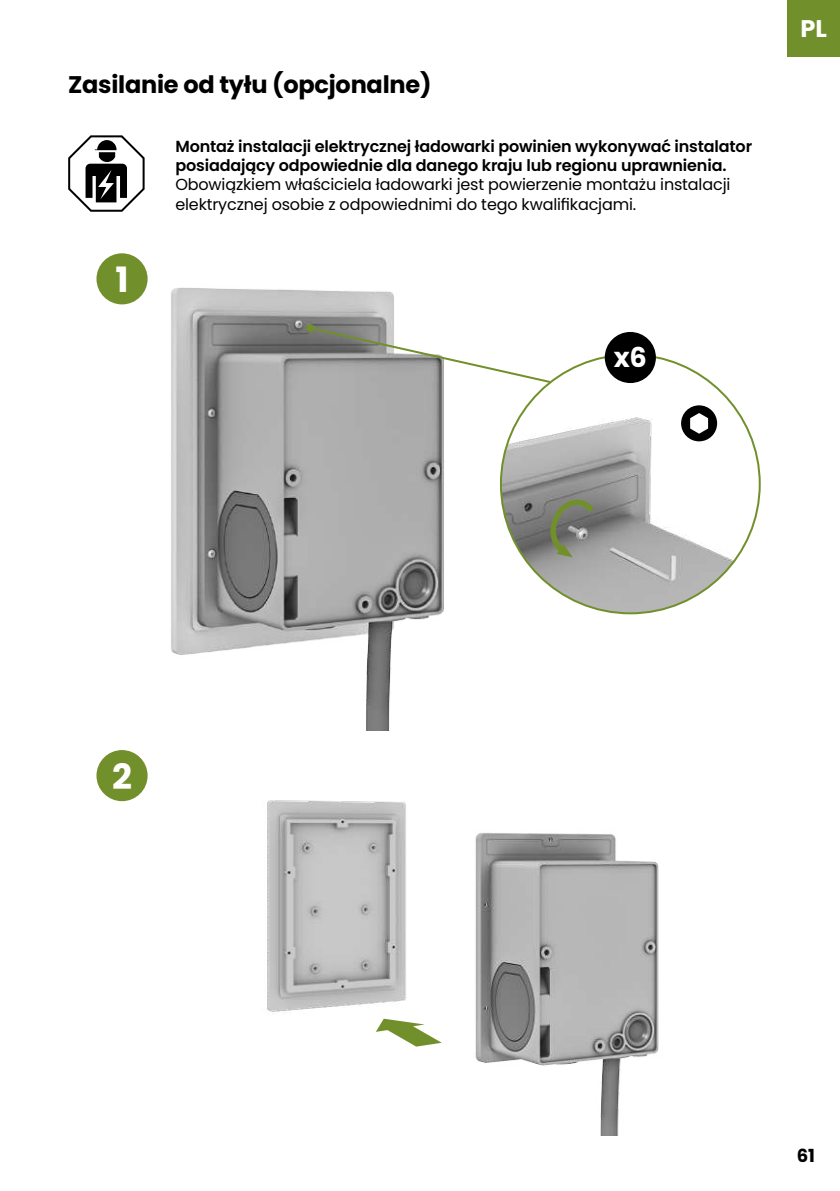
<style>
.page{position:relative;width:840px;height:1191px;background:#fff}
.page>*{position:absolute;margin:0;border:0;box-sizing:border-box;transform-origin:0 0}
.t1{font:700 34.8px "Poppins";color:#fff}
.t2{font:700 27.2px "Poppins";color:#fff}
.t3{font:700 24px "Poppins";letter-spacing:-.01em;color:#000}
.t4{font:700 24px "Poppins";color:#fff}
.t5{font:700 18px "Poppins";color:#000}
.t6{font:600 16px/19.2px "Poppins";letter-spacing:-.01em;color:#000}
.t7{font:16px/19.2px "Poppins";letter-spacing:-.01em;color:#000}
</style>
<div class="page">
<div style="left:787px;top:0;width:52px;height:56px;background:#71902b"></div>
<svg style="left:68px;top:135px;width:77px;height:77px"></svg>
<img style="left:267px;top:800px;width:140px;height:212px">
<img style="left:118px;top:262px;width:326px;height:468px">
<img style="left:475px;top:832px;width:184px;height:303px">
<img style="left:502px;top:363px;width:257px;height:250px">
<svg style="left:544px;top:496px;width:54px;height:63px;background:#7e8373"></svg>
<div style="left:96px;top:253px;width:51px;height:51px;background:#71902b;border-radius:50%"></div>
<div style="left:96px;top:750px;width:51px;height:51px;background:#71902b;border-radius:50%"></div>
<div style="left:604px;top:332px;width:51px;height:51px;background:#000;border-radius:50%"></div>
<svg style="left:308px;top:326px;width:244px;height:58px"></svg>
<div style="left:306px;top:324px;width:8px;height:8px;background:#71902b;border-radius:50%"></div>
<svg style="left:376px;top:1018px;width:65px;height:28px"></svg>
<div style="left:681px;top:406px;width:34px;height:34px;background:#000;border-radius:50%"></div>
<div style="left:680px;top:405px;width:36px;height:36px;border:2px solid #000;border-radius:50%"></div>
<svg style="left:690px;top:413px;width:17px;height:21px"></svg>
<h3 class="t3" style="left:68px;top:71px;width:365px">Zasilanie od tyłu (opcjonalne)</h3>
<p class="t6" style="left:175px;top:137px;width:578px">Montaż instalacji elektrycznej ładowarki powinien wykonywać instalator posiadający odpowiednie dla danego kraju lub regionu uprawnienia.</p>
<p class="t7" style="left:175px;top:175px;width:556px">Obowiązkiem właściciela ładowarki jest powierzenie montażu instalacji elektrycznej osobie z odpowiednimi do tego kwalifikacjami.</p>
<h1 class="t1" style="left:115px;top:259px;width:15px">1</h1>
<h2 class="t2" style="left:613px;top:341px;width:35px">x6</h2>
<h3 class="t4" style="left:800px;top:15px;width:28px">PL</h3>
<h1 class="t1" style="left:112px;top:756px;width:21px">2</h1>
<p class="t5" style="left:796px;top:1145px;width:20px">61</p>
</div>
